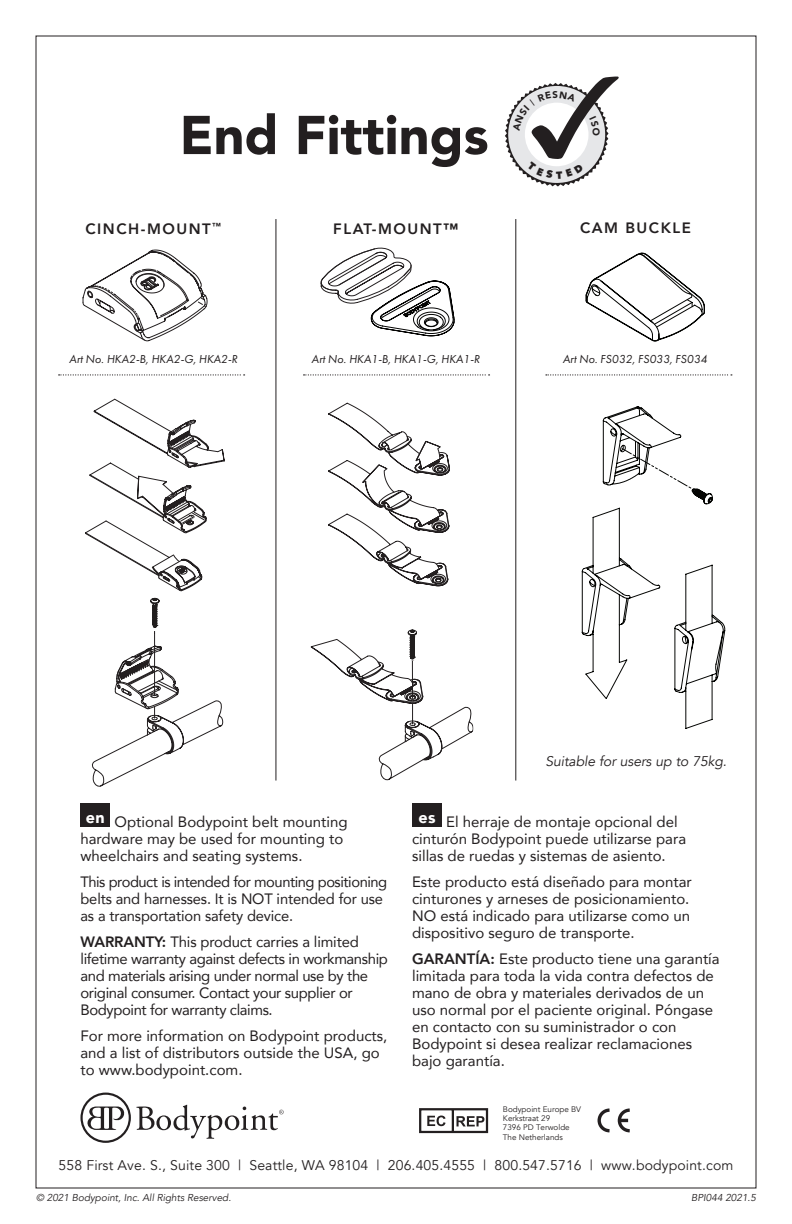
<style>
.page{position:relative;width:792px;height:1224px;background:#fff}
.page>*{position:absolute;margin:0;border:0;box-sizing:border-box;transform-origin:0 0}
.t1{font:900 54px "Avenir";color:#231f20}
.t2{font:15px/17px "Avenir";color:#231f20}
.t3{font:15px/17px "Avenir";letter-spacing:-.025em;color:#231f20}
.t4{font:800 15px "Avenir";letter-spacing:.1em;color:#231f20}
.t5{font:14px "Avenir";letter-spacing:.01em;color:#231f20}
.t6{font:italic 14px "Avenir";letter-spacing:-.01em;color:#231f20}
.t7{font:italic 12px "Futura PT";color:#231f20}
.t8{font:italic 10px "Avenir";color:#231f20}
.t9{font:8px/9.4px "Avenir";color:#231f20}
.t10{font:7px "Helvetica";letter-spacing:.01em;color:#040503}
.s1{font-weight:800}
</style>
<div class="page">
<svg style="left:80px;top:1093px;width:204px;height:50px"></svg>
<svg style="left:598px;top:1108px;width:32px;height:25px"></svg>
<svg style="left:419px;top:1108px;width:69px;height:25px"></svg>
<div style="left:80px;top:803px;width:30px;height:24px;background:#231f20"></div>
<div style="left:412px;top:803px;width:30px;height:24px;background:#231f20"></div>
<svg style="left:59px;top:374px;width:186px;height:2px"></svg>
<svg style="left:304px;top:374px;width:186px;height:2px"></svg>
<svg style="left:546px;top:374px;width:186px;height:2px"></svg>
<svg style="left:83px;top:249px;width:125px;height:92px"></svg>
<svg style="left:320px;top:248px;width:135px;height:89px"></svg>
<svg style="left:310px;top:630px;width:163px;height:151px"></svg>
<svg style="left:91px;top:598px;width:133px;height:188px"></svg>
<svg style="left:85px;top:398px;width:140px;height:193px"></svg>
<svg style="left:328px;top:402px;width:122px;height:185px"></svg>
<svg style="left:585px;top:253px;width:120px;height:89px"></svg>
<svg style="left:582px;top:406px;width:143px;height:323px"></svg>
<hr style="left:275px;top:219px;width:1px;height:562px;background:#231f20">
<hr style="left:515px;top:219px;width:1px;height:562px;background:#231f20">
<svg style="left:505px;top:76px;width:114px;height:111px"></svg>
<h1 class="t1" style="left:180px;top:89px;width:311px">End Fittings</h1>
<p class="t4" style="left:86px;top:217px;width:137px">CINCH-MOUNT<sup>™</sup></p>
<p class="t4" style="left:333px;top:217px;width:127px">FLAT-MOUNT™</p>
<p class="t4" style="left:580px;top:217px;width:112px">CAM BUCKLE</p>
<p class="t7" style="left:69px;top:352px;width:170px">Art No. HKA2-B, HKA2-G, HKA2-R</p>
<p class="t7" style="left:312px;top:352px;width:170px">Art No. HKA1-B, HKA1-G, HKA1-R</p>
<p class="t7" style="left:563px;top:352px;width:146px">Art No. FS032, FS033, FS034</p>
<p class="t10" style="left:608px;top:353px;width:102px">ART NO. FS032, FS033, FS034</p>
<p class="t2" style="left:80px;top:812px;width:269px;text-indent:5px"><sup>en</sup> Optional Bodypoint belt mounting hardware may be used for mounting to wheelchairs and seating systems.</p>
<p class="t2" style="left:80px;top:872px;width:308px">This product is intended for mounting positioning belts and harnesses. It is NOT intended for use as a transportation safety device.</p>
<p class="t3" style="left:80px;top:932px;width:309px"><span class="s1">WARRANTY:</span> This product carries a limited lifetime warranty against defects in workmanship and materials arising under normal use by the original consumer. Contact your supplier or Bodypoint for warranty claims.</p>
<p class="t2" style="left:80px;top:1026px;width:308px">For more information on Bodypoint products, and a list of distributors outside the USA, go to www.bodypoint.com.</p>
<p class="t6" style="left:546px;top:753px;width:183px">Suitable for users up to 75kg.</p>
<p class="t2" style="left:412px;top:812px;width:276px;text-indent:6px"><sup>es</sup> El herraje de montaje opcional del cinturón Bodypoint puede utilizarse para sillas de ruedas y sistemas de asiento.</p>
<p class="t2" style="left:412px;top:872px;width:281px">Este producto está diseñado para montar cinturones y arneses de posicionamiento.<br>NO está indicado para utilizarse como un dispositivo seguro de transporte.</p>
<p class="t2" style="left:412px;top:949px;width:309px"><span class="s1">GARANTÍA:</span> Este producto tiene una garantía limitada para toda la vida contra defectos de mano de obra y materiales derivados de un uso normal por el paciente original. Póngase en contacto con su suministrador o con Bodypoint si desea realizar reclamaciones bajo garantía.</p>
<p class="t9" style="left:503px;top:1104px;width:80px">Bodypoint Europe BV<br>Kerkstraat 29<br>7396 PD Terwolde<br>The Netherlands</p>
<p class="t5" style="left:59px;top:1157px;width:676px">558 First Ave. S., Suite 300 | Seattle, WA 98104 | 206.405.4555 | 800.547.5716 | www.bodypoint.com</p>
<p class="t8" style="left:691px;top:1192px;width:66px">BPI044 2021.5</p>
<p class="t8" style="left:36px;top:1192px;width:197px">© 2021 Bodypoint, Inc. All Rights Reserved.</p>
</div>
